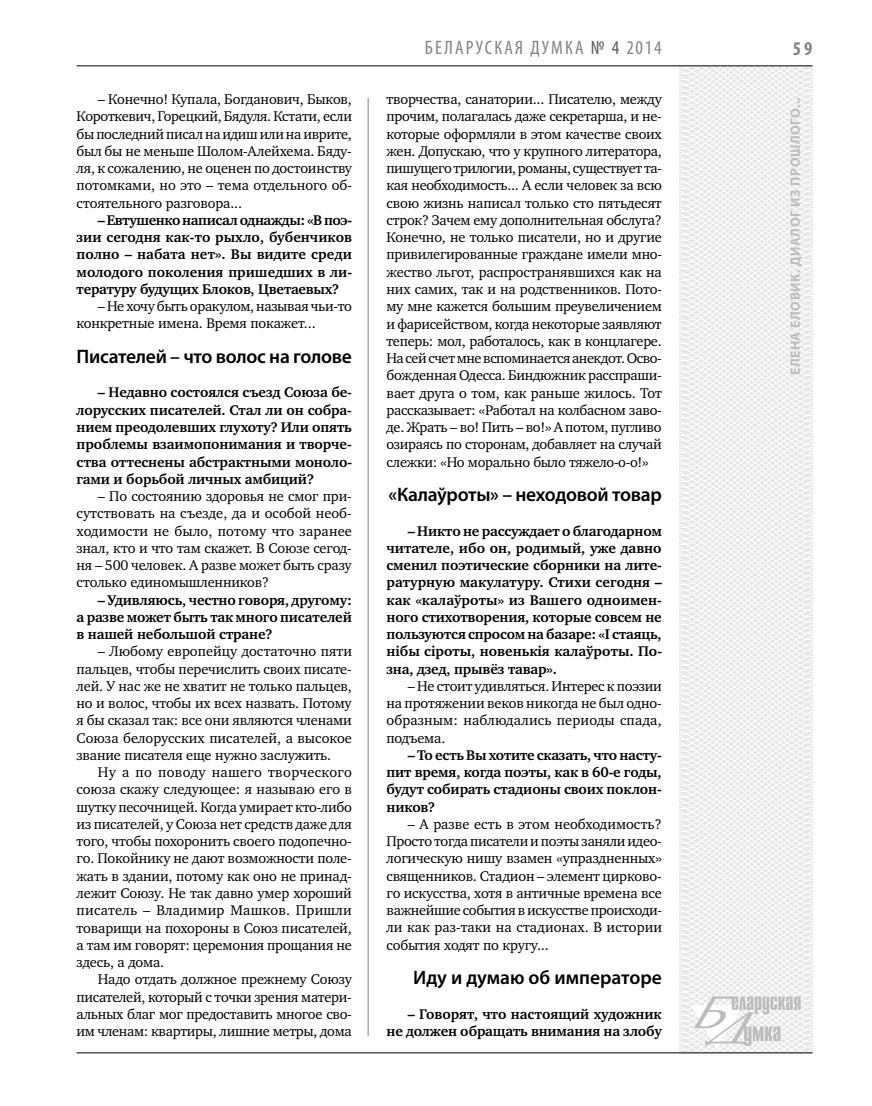
<style>
.page{position:relative;width:872px;height:1106px;background:#fff}
.page>*{position:absolute;margin:0;border:0;box-sizing:border-box;transform-origin:0 0}
.t1{font:600 19.5px "Myriad Pro";letter-spacing:-.015em;color:#000}
.t2{font:condensed 19.5px "Myriad Pro";letter-spacing:.11em;color:#808285}
.t3{font:700 condensed 19.5px "Myriad Pro";color:#808285}
.t4{font:14.4px/17.2px "Charter C";letter-spacing:-.01em;color:#000;text-align:justify}
.t5{font:700 14.4px/17.2px "Charter C";letter-spacing:-.01em;color:#000;text-align:justify}
.t6{font:700 13.5px "Myriad Pro";letter-spacing:.04em;color:#bcbdc0}
.s1{color:#58595b}
</style>
<div class="page">
<hr style="left:368px;top:98px;width:1px;height:938px;background:#808285">
<svg style="left:621px;top:65px;width:192px;height:989px"></svg>
<svg style="left:691px;top:996px;width:109px;height:53px"></svg>
<hr style="left:77px;top:65px;width:735px;height:1px;background:#000">
<hr style="left:77px;top:1052px;width:735px;height:1px;background:#000">
<p class="t4" style="left:77px;top:91px;width:277px;text-indent:21px">– Конечно! Купала, Богданович, Быков, Короткевич, Горецкий, Бядуля. Кстати, если бы последний писал на идиш или на иврите, был бы не меньше Шолом-Алейхема. Бяду&shy;ля, к сожалению, не оценен по достоинству потомками, но это – тема отдельного об&shy;стоятельного разговора...</p>
<p class="t5" style="left:77px;top:212px;width:277px;text-indent:21px">– Евтушенко написал однажды: «В поэ&shy;зии сегодня как-то рыхло, бубенчиков полно – набата нет». Вы видите среди молодого поколения пришедших в ли&shy;тературу будущих Блоков, Цветаевых?</p>
<p class="t4" style="left:77px;top:298px;width:277px;text-indent:21px">– Не хочу быть оракулом, называя чьи-то конкретные имена. Время покажет...</p>
<h1 class="t1" style="left:77px;top:344px;width:277px">Писателей – что волос на голове</h1>
<p class="t5" style="left:77px;top:384px;width:277px;text-indent:21px">– Недавно состоялся съезд Союза бе&shy;лорусских писателей. Стал ли он собра&shy;нием преодолевших глухоту? Или опять проблемы взаимопонимания и творче&shy;ства оттеснены абстрактными моноло&shy;гами и борьбой личных амбиций?</p>
<p class="t4" style="left:77px;top:487px;width:277px;text-indent:21px">– По состоянию здоровья не смог при&shy;сутствовать на съезде, да и особой необ&shy;ходимости не было, потому что заранее знал, кто и что там скажет. В Союзе сегод&shy;ня – 500 человек. А разве может быть сразу столько единомышленников?</p>
<p class="t5" style="left:77px;top:591px;width:277px;text-indent:21px">– Удивляюсь, честно говоря, другому: а разве может быть так много писателей в нашей небольшой стране?</p>
<p class="t4" style="left:77px;top:643px;width:277px;text-indent:21px">– Любому европейцу достаточно пяти пальцев, чтобы перечислить своих писате&shy;лей. У нас же не хватит не только пальцев, но и волос, чтобы их всех назвать. Потому я бы сказал так: все они являются членами Союза белорусских писателей, а высокое звание писателя еще нужно заслужить.</p>
<p class="t4" style="left:77px;top:763px;width:277px;text-indent:21px">Ну а по поводу нашего творческого союза скажу следующее: я называю его в шутку песочницей. Когда умирает кто-либо из писателей, у Союза нет средств даже для того, чтобы похоронить своего подопечно&shy;го. Покойнику не дают возможности поле&shy;жать в здании, потому как оно не принад&shy;лежит Союзу. Не так давно умер хороший писатель – Владимир Машков. Пришли товарищи на похороны в Союз писателей, а там им говорят: церемония прощания не здесь, а дома.</p>
<p class="t4" style="left:77px;top:970px;width:277px;text-indent:21px">Надо отдать должное прежнему Союзу писателей, который с точки зрения матери&shy;альных благ мог предоставить многое сво&shy;им членам: квартиры, лишние метры, дома</p>
<h1 class="t2" style="left:425px;top:36px;width:238px">БЕЛАРУСКАЯ ДУМКА <span class="s1">№ 4</span> 2014</h1>
<h1 class="t3" style="left:793px;top:37px;width:21px">59</h1>
<p class="t4" style="left:386px;top:91px;width:277px">творчества, санатории... Писателю, между прочим, полагалась даже секретарша, и не&shy;которые оформляли в этом качестве своих жен. Допускаю, что у крупного литератора, пишущего трилогии, романы, существует та&shy;кая необходимость... А если человек за всю свою жизнь написал только сто пятьдесят строк? Зачем ему дополнительная обслуга?<br>Конечно, не только писатели, но и другие привилегированные граждане имели мно&shy;жество льгот, распространявшихся как на них самих, так и на родственников. Пото&shy;му мне кажется большим преувеличением и фарисейством, когда некоторые заявляют теперь: мол, работалось, как в концлагере.<br>На сей счет мне вспоминается анекдот. Осво&shy;божденная Одесса. Биндюжник расспраши&shy;вает друга о том, как раньше жилось. Тот рассказывает: «Работал на колбасном заво&shy;де. Жрать – во! Пить – во!» А потом, пугливо озираясь по сторонам, добавляет на случай слежки: «Но морально было тяжело-о-о!»</p>
<h1 class="t1" style="left:388px;top:482px;width:275px">«Калаўроты» – неходовой товар</h1>
<p class="t5" style="left:386px;top:522px;width:277px;text-indent:21px">– Никто не рассуждает о благодарном читателе, ибо он, родимый, уже давно сменил поэтические сборники на лите&shy;ратурную макулатуру. Стихи сегодня – как «калаўроты» из Вашего одноимен&shy;ного стихотворения, которые совсем не пользуются спросом на базаре: «I стаяць, нiбы cipoты, новенькiя калаўроты. По&shy;зна, дзед, прывёз тавар».</p>
<p class="t4" style="left:386px;top:677px;width:277px;text-indent:21px">– Не стоит удивляться. Интерес к поэзии на протяжении веков никогда не был одно&shy;образным: наблюдались периоды спада, подъема.</p>
<p class="t5" style="left:386px;top:746px;width:277px;text-indent:21px">– То есть Вы хотите сказать, что насту&shy;пит время, когда поэты, как в 60-е годы, будут собирать стадионы своих поклон&shy;ников?</p>
<p class="t4" style="left:386px;top:815px;width:277px;text-indent:21px">– А разве есть в этом необходимость?<br>Просто тогда писатели и поэты заняли идео&shy;логическую нишу взамен «упраздненных» священников. Стадион – элемент цирково&shy;го искусства, хотя в античные времена все важнейшие события в искусстве происходи&shy;ли как раз-таки на стадионах. В истории события ходят по кругу...</p>
<h1 class="t1" style="left:413px;top:965px;width:250px">Иду и думаю об императоре</h1>
<p class="t5" style="left:386px;top:1005px;width:277px;text-align:right">– Говорят, что настоящий художник<br>не должен обращать внимания на злобу</p>
<p class="t6" style="left:786px;top:375px;width:280px;rotate:-90deg">Елена Еловик. Диалог из прошлого...</p>
</div>
